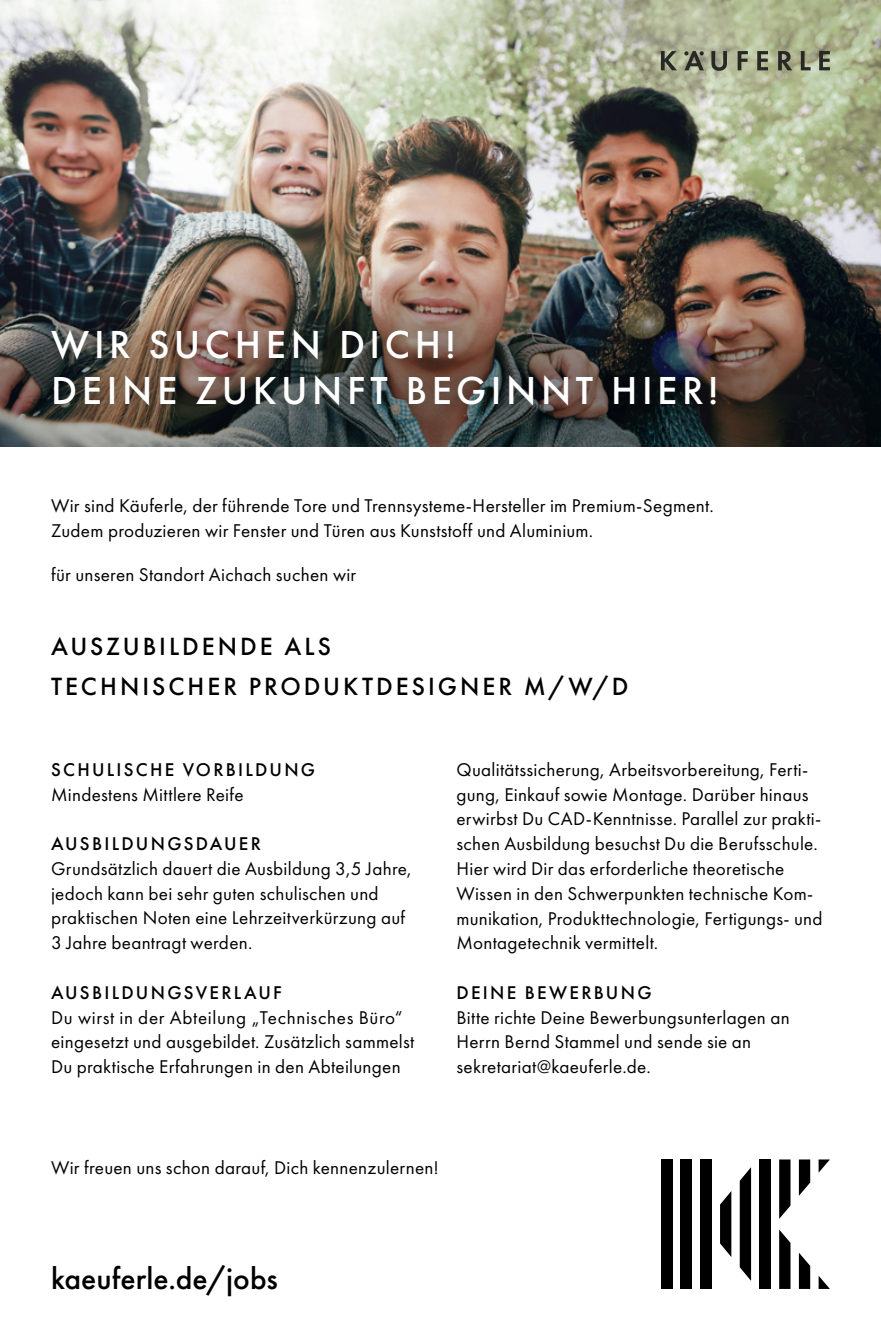
<style>
.page{position:relative;width:881px;height:1340px;background:#fff}
.page>*{position:absolute;margin:0;border:0;box-sizing:border-box;transform-origin:0 0}
.t1{font:500 40.5px/46.1px "Futura PT";letter-spacing:.115em;color:#fff}
.t2{font:500 31.5px "Futura PT";color:#000}
.t3{font:500 25.88px/40.5px "Futura PT";letter-spacing:.115em;color:#000}
.t4{font:19.12px/24.8px "Futura PT";letter-spacing:.015em;color:#000}
.t5{font:500 19.12px "Futura PT";letter-spacing:.115em;color:#000}
</style>
<div class="page">
<img style="left:0;top:0;width:880px;height:446px">
<svg style="left:757px;top:51px;width:10px;height:19px"></svg>
<svg style="left:711px;top:51px;width:15px;height:20px"></svg>
<svg style="left:737px;top:51px;width:10px;height:19px"></svg>
<svg style="left:777px;top:51px;width:14px;height:19px"></svg>
<svg style="left:800px;top:51px;width:10px;height:19px"></svg>
<svg style="left:660px;top:51px;width:16px;height:19px"></svg>
<svg style="left:818px;top:51px;width:11px;height:19px"></svg>
<svg style="left:684px;top:51px;width:19px;height:19px"></svg>
<div style="left:41px;top:319px;width:686px;height:96px;background:#000;opacity:.25"></div>
<svg style="left:818px;top:1159px;width:11px;height:13px"></svg>
<svg style="left:798px;top:1253px;width:11px;height:35px"></svg>
<svg style="left:779px;top:1159px;width:11px;height:59px"></svg>
<svg style="left:779px;top:1229px;width:11px;height:59px"></svg>
<svg style="left:818px;top:1276px;width:11px;height:12px"></svg>
<svg style="left:798px;top:1159px;width:11px;height:36px"></svg>
<div style="left:700px;top:1159px;width:11px;height:129px;background:#000"></div>
<div style="left:660px;top:1159px;width:12px;height:129px;background:#000"></div>
<div style="left:680px;top:1159px;width:11px;height:129px;background:#000"></div>
<svg style="left:739px;top:1168px;width:11px;height:112px"></svg>
<svg style="left:720px;top:1191px;width:11px;height:66px"></svg>
<div style="left:759px;top:1159px;width:11px;height:129px;background:#000"></div>
<h1 class="t1" style="left:51px;top:321px;width:668px">WIR SUCHEN DICH!<br>DEINE ZUKUNFT BEGINNT HIER!</h1>
<p class="t4" style="left:51px;top:493px;width:664px">Wir sind Käuferle, der führende Tore und Trennsysteme-Hersteller im Premium-Segment.<br>Zudem produzieren wir Fenster und Türen aus Kunststoff und Aluminium.</p>
<p class="t4" style="left:51px;top:562px;width:306px">für unseren Standort Aichach suchen wir</p>
<h3 class="t3" style="left:51px;top:626px;width:578px">AUSZUBILDENDE ALS<br>TECHNISCHER PRODUKTDESIGNER M/W/D</h3>
<p class="t5" style="left:51px;top:758px;width:265px">SCHULISCHE VORBILDUNG</p>
<p class="t4" style="left:51px;top:781px;width:194px">Mindestens Mittlere Reife</p>
<p class="t5" style="left:51px;top:832px;width:211px">AUSBILDUNGSDAUER</p>
<p class="t4" style="left:51px;top:856px;width:362px">Grundsätzlich dauert die Ausbildung 3,5 Jahre, jedoch kann bei sehr guten schulischen und praktischen Noten eine Lehrzeitverkürzung auf 3 Jahre beantragt werden.</p>
<p class="t5" style="left:51px;top:980px;width:232px">AUSBILDUNGSVERLAUF</p>
<p class="t4" style="left:51px;top:1004px;width:364px">Du wirst in der Abteilung „Technisches Büro“ eingesetzt und ausgebildet. Zusätzlich sammelst<br>Du praktische Erfahrungen in den Abteilungen</p>
<p class="t4" style="left:456px;top:757px;width:367px">Qualitätssicherung, Arbeitsvorbereitung, Ferti&shy;gung, Einkauf sowie Montage. Darüber hinaus erwirbst Du CAD-Kenntnisse. Parallel zur prakti&shy;schen Ausbildung besuchst Du die Berufsschule.<br>Hier wird Dir das erforderliche theoretische Wissen in den Schwerpunkten technische Kom&shy;munikation, Produkttechnologie, Fertigungs- und Montagetechnik vermittelt.</p>
<p class="t5" style="left:456px;top:980px;width:197px">DEINE BEWERBUNG</p>
<p class="t4" style="left:456px;top:1004px;width:334px">Bitte richte Deine Bewerbungsunterlagen an<br>Herrn Bernd Stammel und sende sie an sekretariat@kaeuferle.de.</p>
<p class="t4" style="left:51px;top:1155px;width:389px">Wir freuen uns schon darauf, Dich kennenzulernen!</p>
<h2 class="t2" style="left:51px;top:1259px;width:228px">kaeuferle.de/jobs</h2>
</div>
